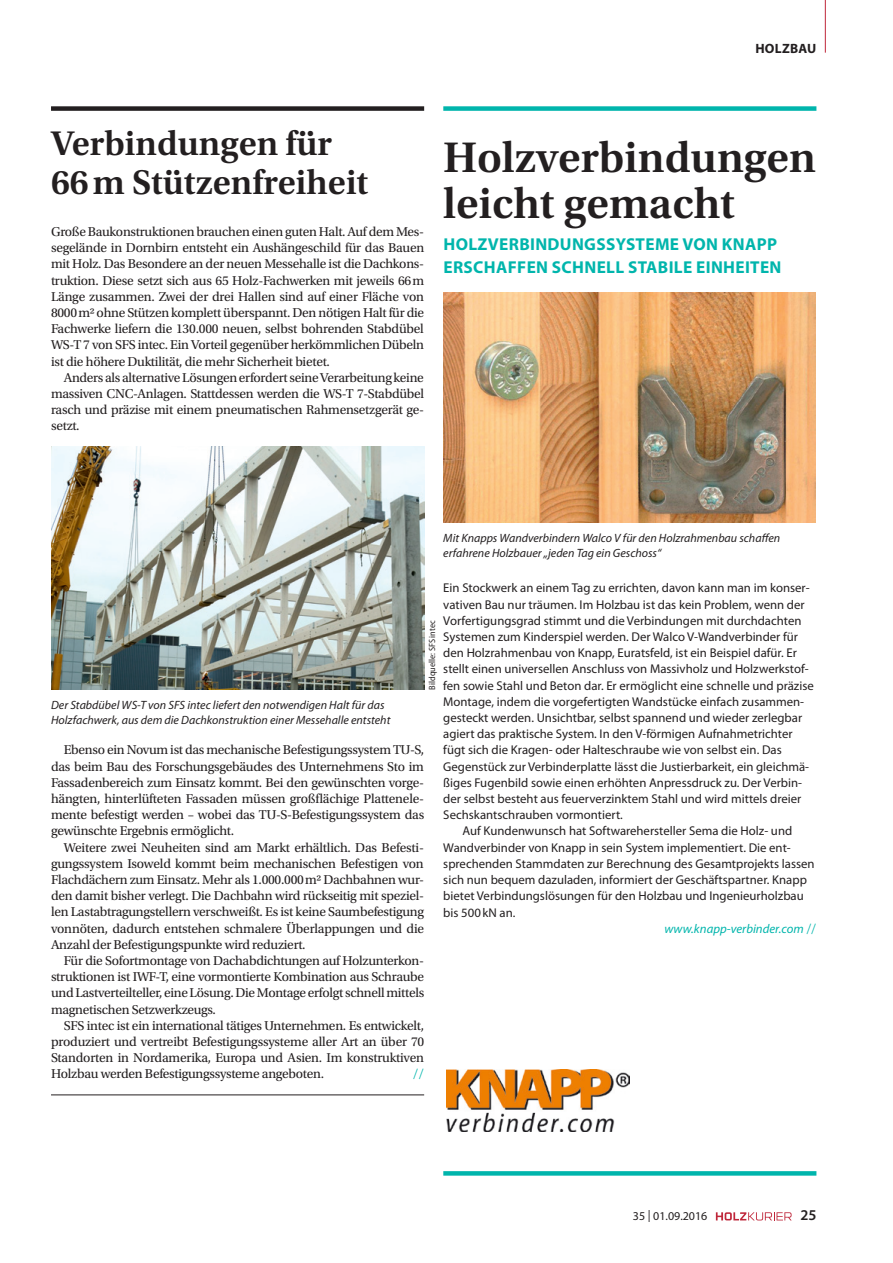
<style>
.page{position:relative;width:893px;height:1263px;background:#fff}
.page>*{position:absolute;margin:0;border:0;box-sizing:border-box;transform-origin:0 0}
.t1{font:600 45px/46.5px "Utopia Std";color:#231f20}
.t2{font:600 36px/39px "Utopia Std";color:#231f20}
.t3{font:700 17.25px/22.5px "Myriad Pro";letter-spacing:.02em;color:#00b5ac}
.t4{font:600 15px "Myriad Pro";color:#231f20}
.t5{font:13.5px/16.2px "Utopia Std";letter-spacing:-.02em;color:#231f20;text-align:justify}
.t6{font:700 13.5px "Myriad Pro";letter-spacing:.02em;color:#231f20}
.t7{font:13.5px "Utopia Std";color:#00b5ac}
.t8{font:12.75px "Myriad Pro";color:#231f20}
.t9{font:italic 12.75px "Myriad Pro";color:#00b5ac}
.t10{font:italic 12px/14.4px "Myriad Pro";color:#231f20}
.t11{font:12px "Myriad Pro";color:#231f20}
.t12{font:semi-condensed 9px "Myriad Pro";color:#231f20}
.s1{font-family:"Utopia Std";font-style:normal;font-size:13.5px}
</style>
<div class="page">
<div style="left:443px;top:106px;width:373px;height:5px;background:#00b5ac"></div>
<svg style="left:443px;top:1171px;width:373px;height:4px"></svg>
<img style="left:446px;top:1069px;width:183px;height:62px">
<img style="left:443px;top:292px;width:373px;height:231px">
<div style="left:51px;top:106px;width:373px;height:5px;background:#231f20"></div>
<hr style="left:51px;top:1094px;width:373px;height:1px;background:#231f20">
<img style="left:51px;top:446px;width:373px;height:243px">
<svg style="left:716px;top:1212px;width:76px;height:8px"></svg>
<hr style="left:825px;top:0;width:1px;height:53px;background:#bf263a">
<p class="t6" style="left:755px;top:41px;width:62px">HOLZBAU</p>
<h2 class="t2" style="left:51px;top:124px;width:319px">Verbindungen für<br>66m Stützenfreiheit</h2>
<p class="t5" style="left:51px;top:224px;width:375px">Große Baukonstruktionen brauchen einen guten Halt. Auf dem Mes&shy;segelände in Dornbirn entsteht ein Aushängeschild für das Bauen mit Holz. Das Besondere an der neuen Messehalle ist die Dachkons&shy;truktion. Diese setzt sich aus 65 Holz-Fachwerken mit jeweils 66m Länge zusammen. Zwei der drei Hallen sind auf einer Fläche von 8000m2 ohne Stützen komplett überspannt. Den nötigen Halt für die Fachwerke liefern die 130.000 neuen, selbst bohrenden Stabdübel WS-T 7 von SFS intec. Ein Vorteil gegenüber herkömmlichen Dübeln ist die höhere Duktilität, die mehr Sicherheit bietet.</p>
<p class="t5" style="left:51px;top:369px;width:375px;text-indent:13px">Anders als alternative Lösungen erfordert seine Verarbeitung keine massiven CNC-Anlagen. Stattdessen werden die WS-T 7-Stabdübel rasch und präzise mit einem pneumatischen Rahmensetzgerät ge&shy;setzt.</p>
<h1 class="t1" style="left:443px;top:134px;width:374px">Holzverbindungen leicht gemacht</h1>
<p class="t3" style="left:443px;top:234px;width:214px">HOLZVERBINDUNGSSYSTEME</p>
<p class="t3" style="left:443px;top:234px;width:340px;text-indent:239px">VON KNAPP<br>ERSCHAFFEN SCHNELL STABILE EINHEITEN</p>
<p class="t10" style="left:443px;top:531px;width:338px">Mit Knapps Wandverbindern Walco V für den Holzrahmenbau schaffen erfahrene Holzbauer „jeden Tag ein Geschoss“</p>
<p class="t8" style="left:443px;top:581px;width:368px">Ein Stockwerk an einem Tag zu errichten, davon kann man im konser-</p>
<p class="t8" style="left:443px;top:597px;width:363px">vativen Bau nur träumen. Im Holzbau ist das kein Problem, wenn der</p>
<p class="t8" style="left:443px;top:613px;width:360px">Vorfertigungsgrad stimmt und die Verbindungen mit durchdachten</p>
<p class="t8" style="left:443px;top:630px;width:356px">Systemen zum Kinderspiel werden. Der Walco V-Wandverbinder für</p>
<p class="t8" style="left:443px;top:646px;width:355px">den Holzrahmenbau von Knapp, Euratsfeld, ist ein Beispiel dafür. Er</p>
<p class="t8" style="left:443px;top:662px;width:367px">stellt einen universellen Anschluss von Massivholz und Holzwerkstof-</p>
<p class="t8" style="left:443px;top:678px;width:372px">fen sowie Stahl und Beton dar. Er ermöglicht eine schnelle und präzise</p>
<p class="t8" style="left:443px;top:695px;width:362px">Montage, indem die vorgefertigten Wandstücke einfach zusammen-</p>
<p class="t8" style="left:443px;top:711px;width:360px">gesteckt werden. Unsichtbar, selbst spannend und wieder zerlegbar</p>
<p class="t8" style="left:443px;top:727px;width:351px">agiert das praktische System. In den V-förmigen Aufnahmetrichter</p>
<p class="t8" style="left:443px;top:743px;width:340px">fügt sich die Kragen- oder Halteschraube wie von selbst ein. Das</p>
<p class="t8" style="left:443px;top:759px;width:367px">Gegenstück zur Verbinderplatte lässt die Justierbarkeit, ein gleichmä-</p>
<p class="t8" style="left:443px;top:776px;width:360px">ßiges Fugenbild sowie einen erhöhten Anpressdruck zu. Der Verbin-</p>
<p class="t8" style="left:443px;top:792px;width:360px">der selbst besteht aus feuerverzinktem Stahl und wird mittels dreier</p>
<p class="t8" style="left:443px;top:808px;width:181px">Sechskantschrauben vormontiert.</p>
<p class="t8" style="left:462px;top:824px;width:331px">Auf Kundenwunsch hat Softwarehersteller Sema die Holz- und</p>
<p class="t8" style="left:443px;top:840px;width:349px">Wandverbinder von Knapp in sein System implementiert. Die ent-</p>
<p class="t8" style="left:443px;top:857px;width:373px">sprechenden Stammdaten zur Berechnung des Gesamtprojekts lassen</p>
<p class="t8" style="left:443px;top:873px;width:365px">sich nun bequem dazuladen, informiert der Geschäftspartner. Knapp</p>
<p class="t8" style="left:443px;top:889px;width:362px">bietet Verbindungslösungen für den Holzbau und Ingenieurholzbau</p>
<p class="t8" style="left:443px;top:905px;width:74px">bis 500kN an.</p>
<p class="t9" style="left:664px;top:920px;width:154px">www.knapp-verbinder.com <span class="s1">//</span></p>
<p class="t12" style="left:427px;top:689px;width:71px;rotate:-90deg">Bildquelle: SFS intec</p>
<p class="t10" style="left:51px;top:698px;width:341px">Der Stabdübel WS-T von SFS intec liefert den notwendigen Halt für das<br>Holzfachwerk, aus dem die Dachkonstruktion einer Messehalle entsteht</p>
<p class="t5" style="left:51px;top:742px;width:375px;text-indent:13px">Ebenso ein Novum ist das mechanische Befestigungssystem TU-S, das beim Bau des Forschungsgebäudes des Unternehmens Sto im Fassadenbereich zum Einsatz kommt. Bei den gewünschten vorge&shy;hängten, hinterlüfteten Fassaden müssen großflächige Plattenele&shy;mente befestigt werden – wobei das TU-S-Befestigungssystem das gewünschte Ergebnis ermöglicht.</p>
<p class="t5" style="left:51px;top:839px;width:375px;text-indent:13px">Weitere zwei Neuheiten sind am Markt erhältlich. Das Befesti&shy;gungssystem Isoweld kommt beim mechanischen Befestigen von Flachdächern zum Einsatz. Mehr als 1.000.000m2 Dachbahnen wur&shy;den damit bisher verlegt. Die Dachbahn wird rückseitig mit speziel&shy;len Lastabtragungstellern verschweißt. Es ist keine Saumbefestigung vonnöten, dadurch entstehen schmalere Überlappungen und die Anzahl der Befestigungspunkte wird reduziert.</p>
<p class="t5" style="left:51px;top:953px;width:375px;text-indent:13px">Für die Sofortmontage von Dachabdichtungen auf Holzunterkon&shy;struktionen ist IWF-T, eine vormontierte Kombination aus Schraube und Lastverteilteller, eine Lösung. Die Montage erfolgt schnell mittels magnetischen Setzwerkzeugs.</p>
<p class="t5" style="left:51px;top:1017px;width:375px;text-indent:13px">SFS intec ist ein international tätiges Unternehmen. Es entwickelt, produziert und vertreibt Befestigungssysteme aller Art an über 70<br>Standorten in Nordamerika, Europa und Asien. Im konstruktiven Holzbau werden Befestigungssysteme angeboten.</p>
<p class="t7" style="left:413px;top:1067px;width:13px">//</p>
<p class="t11" style="left:633px;top:1210px;width:76px">35 | 01.09.2016</p>
<p class="t4" style="left:800px;top:1207px;width:18px">25</p>
</div>
